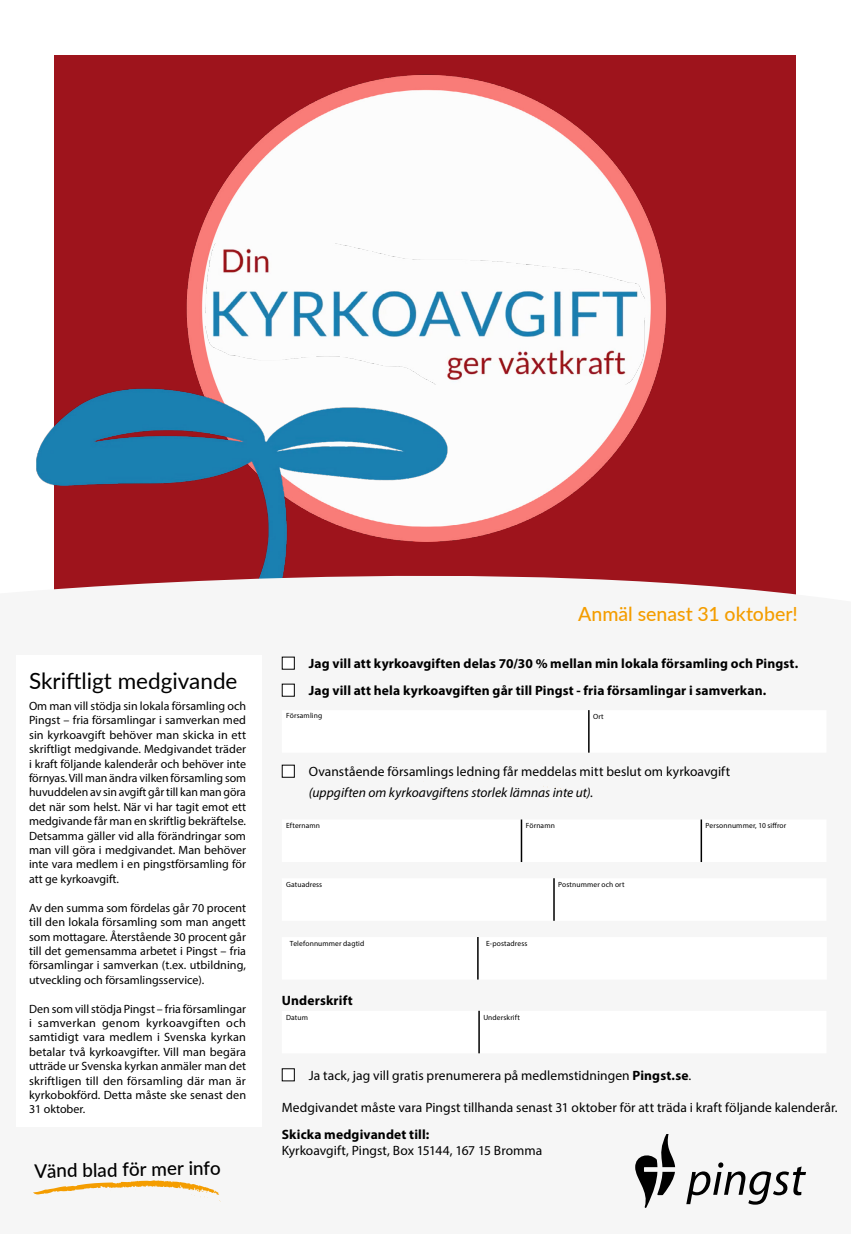
<style>
.page{position:relative;width:851px;height:1234px;background:#fff}
.page>*{position:absolute;margin:0;border:0;box-sizing:border-box;transform-origin:0 0}
.t1{font:22.5px "Lato";color:#000}
.t2{font:500 19.5px "Lato";color:#f49d00}
.t3{font:500 18.9px "Lato";color:#000}
.t4{font:13.5px "Myriad Pro";letter-spacing:.005em;color:#000}
.t5{font:700 13.5px/27px "Myriad Pro";letter-spacing:.01em;color:#000}
.t6{font:italic 13.5px "Myriad Pro";letter-spacing:.005em;color:#000}
.t7{font:12px/14.4px "Myriad Pro";color:#000;text-align:justify}
.t8{font:7.5px "Myriad Pro";letter-spacing:.015em;color:#000}
.s1{font-weight:700}
</style>
<div class="page">
<div style="left:55px;top:55px;width:741px;height:629px;background:#9e141c"></div>
<img style="left:186px;top:74px;width:480px;height:464px">
<img style="left:36px;top:384px;width:436px;height:161px">
<svg style="left:54px;top:545px;width:753px;height:660px;fill:#f6f6f6"></svg>
<div style="left:282px;top:657px;width:12px;height:12px;background:#fff"></div>
<div style="left:282px;top:656px;width:13px;height:13px;border:1px solid #000"></div>
<div style="left:282px;top:684px;width:12px;height:12px;background:#fff"></div>
<div style="left:282px;top:683px;width:13px;height:13px;border:1px solid #000"></div>
<svg style="left:282px;top:710px;width:525px;height:42px"></svg>
<hr style="left:588px;top:710px;width:1px;height:42px;background:#000">
<div style="left:282px;top:765px;width:12px;height:12px;background:#fff"></div>
<div style="left:282px;top:764px;width:13px;height:13px;border:1px solid #000"></div>
<svg style="left:282px;top:819px;width:525px;height:42px"></svg>
<hr style="left:520px;top:819px;width:2px;height:42px;background:#000">
<hr style="left:700px;top:819px;width:2px;height:42px;background:#000">
<svg style="left:282px;top:878px;width:525px;height:42px"></svg>
<hr style="left:553px;top:878px;width:1px;height:42px;background:#000">
<svg style="left:282px;top:936px;width:525px;height:43px"></svg>
<hr style="left:477px;top:936px;width:1px;height:43px;background:#000">
<svg style="left:282px;top:1010px;width:525px;height:43px"></svg>
<hr style="left:478px;top:1010px;width:1px;height:43px;background:#000">
<div style="left:282px;top:1068px;width:12px;height:12px;background:#fff"></div>
<div style="left:16px;top:655px;width:245px;height:471px;background:#fff"></div>
<svg style="left:33px;top:1179px;width:188px;height:22px"></svg>
<img style="left:206px;top:243px;width:439px;height:141px">
<svg style="left:555px;top:787px;width:9px;height:2px"></svg>
<svg style="left:635px;top:1133px;width:40px;height:75px"></svg>
<svg style="left:686px;top:1162px;width:119px;height:42px"></svg>
<h1 class="t1" style="left:29px;top:664px;width:210px">Skriftligt medgivande</h1>
<p class="t7" style="left:29px;top:698px;width:218px">Om man vill stödja sin lokala församling och Pingst – fria församlingar i samverkan med sin kyrkoavgift behöver man skicka in ett skriftligt medgivande. Medgivandet träder i kraft följande kalenderår och behöver inte förnyas. Vill man ändra vilken församling som huvuddelen av sin avgift går till kan man göra det när som helst. När vi har tagit emot ett medgivande får man en skriftlig bekräftelse.<br>Detsamma gäller vid alla förändringar som man vill göra i medgivandet. Man behöver inte vara medlem i en pingstförsamling för att ge kyrkoavgift.</p>
<p class="t7" style="left:29px;top:900px;width:218px">Av den summa som fördelas går 70 procent till den lokala församling som man angett som mottagare. Återstående 30 procent går till det gemensamma arbetet i Pingst – fria församlingar i samverkan (t.ex. utbildning, utveckling och församlingsservice).</p>
<p class="t7" style="left:29px;top:1000px;width:218px">Den som vill stödja Pingst – fria församlingar i samverkan genom kyrkoavgiften och samtidigt vara medlem i Svenska kyrkan betalar två kyrkoavgifter. Vill man begära utträde ur Svenska kyrkan anmäler man det skriftligen till den församling där man är kyrkobokförd. Detta måste ske senast den 31 oktober.</p>
<h3 class="t3" style="left:34px;top:1156px;width:188px;rotate:-1deg">Vänd blad för mer info</h3>
<h2 class="t2" style="left:578px;top:599px;width:221px">Anmäl senast 31 oktober!</h2>
<p class="t5" style="left:309px;top:649px;width:491px">Jag vill att kyrkoavgiften delas 70/30 % mellan min lokala församling och Pingst.<br>Jag vill att hela kyrkoavgiften går till Pingst - fria församlingar i samverkan.</p>
<p class="t8" style="left:286px;top:710px;width:38px">Församling</p>
<p class="t8" style="left:593px;top:711px;width:12px">Ort</p>
<p class="t4" style="left:309px;top:763px;width:422px">Ovanstående församlings ledning får meddelas mitt beslut om kyrkoavgift</p>
<p class="t6" style="left:309px;top:783px;width:286px">(uppgiften om kyrkoavgiftens storlek lämnas inte ut).</p>
<p class="t8" style="left:286px;top:821px;width:35px">Efternamn</p>
<p class="t8" style="left:525px;top:821px;width:31px">Förnamn</p>
<p class="t8" style="left:705px;top:821px;width:82px">Personnummer, 10 siffror</p>
<p class="t8" style="left:286px;top:879px;width:38px">Gatuadress</p>
<p class="t8" style="left:558px;top:879px;width:68px">Postnummer och ort</p>
<p class="t8" style="left:290px;top:938px;width:76px">Telefonnummer dagtid</p>
<p class="t8" style="left:486px;top:938px;width:43px">E-postadress</p>
<p class="t5" style="left:282px;top:986px;width:72px">Underskrift</p>
<p class="t8" style="left:286px;top:1012px;width:23px">Datum</p>
<p class="t8" style="left:483px;top:1012px;width:38px">Underskrift</p>
<p class="t4" style="left:309px;top:1066px;width:384px">Ja tack, jag vill gratis prenumerera på medlemstidningen <span class="s1">Pingst.se</span>.</p>
<p class="t4" style="left:282px;top:1098px;width:557px">Medgivandet måste vara Pingst tillhanda senast 31 oktober för att träda i kraft följande kalenderår.</p>
<p class="t5" style="left:282px;top:1120px;width:149px">Skicka medgivandet till:</p>
<p class="t4" style="left:282px;top:1142px;width:262px">Kyrkoavgift, Pingst, Box 15144, 167 15 Bromma</p>
</div>
